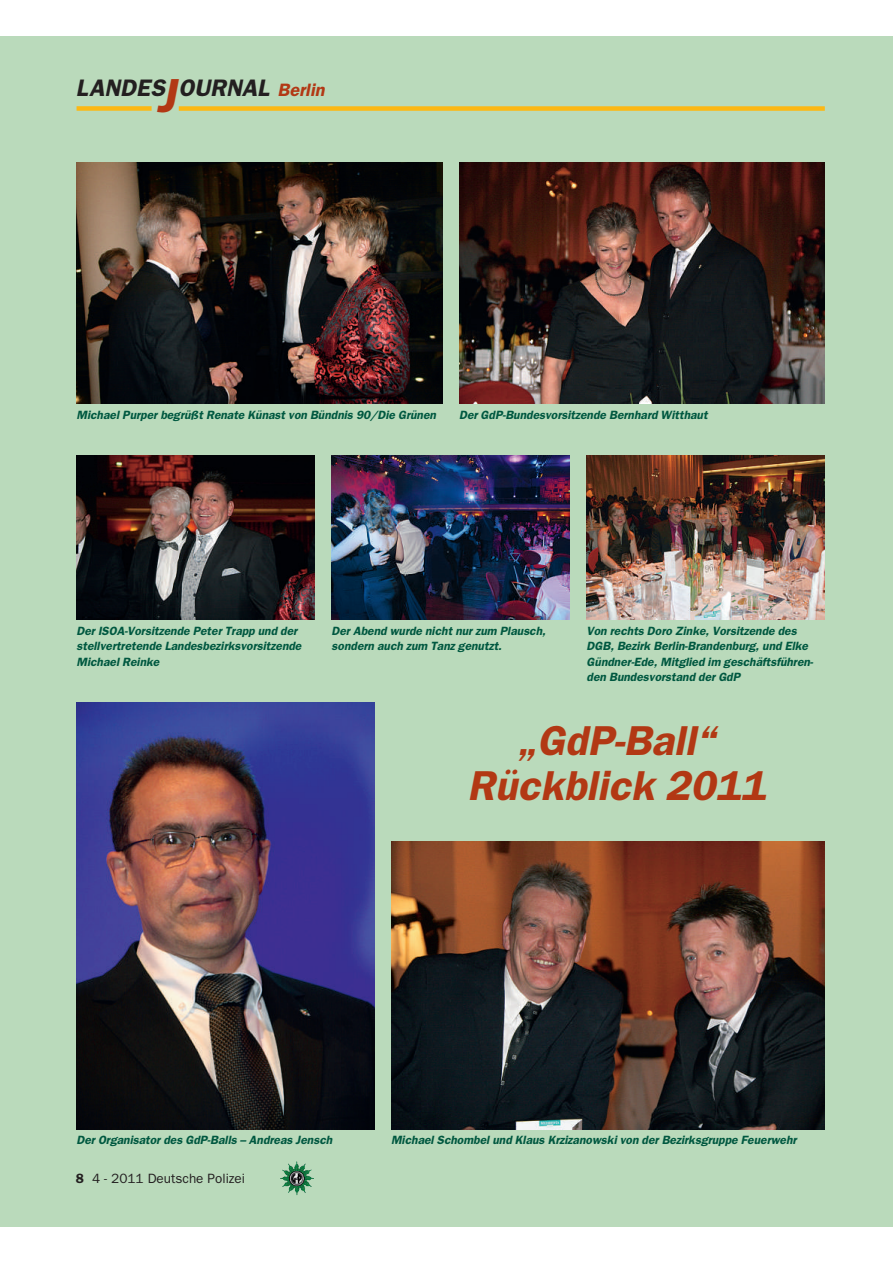
<style>
.page{position:relative;width:893px;height:1263px;background:#fff}
.page>*{position:absolute;margin:0;border:0;box-sizing:border-box;transform-origin:0 0}
.t1{font:42px/45px "Franklin Gothic Demi Oblique OV CWWPPA";color:#b23814;text-align:center}
.t2{font:24px "Franklin Gothic Demi Oblique OV CWWPPA";color:#231f20}
.t3{font:13.5px "Franklin Gothic Book OV AWWPPA";color:#231f20}
.t4{font:12px/15.5px "Franklin Gothic Demi Oblique OV CWWPPA";color:#005840}
.s1{font-size:48px;color:#b23814}
.s2{font-size:18px;color:#b23814}
.s3{font-family:"Franklin Gothic Demi OV ZVWPPA"}
</style>
<div class="page">
<div style="left:0;top:36px;width:893px;height:1190px;background:#badabb"></div>
<img style="left:282px;top:1163px;width:32px;height:32px">
<div style="left:77px;top:106px;width:75px;height:5px;background:#fcb814"></div>
<div style="left:179px;top:106px;width:646px;height:5px;background:#fcb814"></div>
<img style="left:77px;top:162px;width:365px;height:241px">
<img style="left:459px;top:162px;width:366px;height:241px">
<img style="left:77px;top:703px;width:297px;height:426px">
<img style="left:391px;top:842px;width:434px;height:287px">
<img style="left:77px;top:456px;width:238px;height:163px">
<img style="left:332px;top:456px;width:238px;height:163px">
<img style="left:587px;top:456px;width:238px;height:163px">
<h2 class="t2" style="left:76px;top:79px;width:250px">LANDES<span class="s1">J</span>OURNAL <span class="s2">Berlin</span></h2>
<p class="t4" style="left:77px;top:408px;width:361px">Michael Purper begrüßt Renate Künast von Bündnis 90/Die Grünen</p>
<p class="t4" style="left:459px;top:408px;width:250px">Der GdP-Bundesvorsitzende Bernhard Witthaut</p>
<p class="t4" style="left:77px;top:624px;width:226px">Der ISOA-Vorsitzende Peter Trapp und der stellvertretende Landesbezirksvorsitzende<br>Michael Reinke</p>
<p class="t4" style="left:332px;top:624px;width:216px">Der Abend wurde nicht nur zum Plausch, sondern auch zum Tanz genutzt.</p>
<p class="t4" style="left:587px;top:624px;width:228px">Von rechts Doro Zinke, Vorsitzende des DGB, Bezirk Berlin-Brandenburg, und Elke Gündner-Ede, Mitglied im geschäftsführen&shy;den Bundesvorstand der GdP</p>
<h1 class="t1" style="left:467px;top:721px;width:300px">„GdP-Ball“<br>Rückblick 2011</h1>
<p class="t4" style="left:77px;top:1133px;width:257px">Der Organisator des GdP-Balls – Andreas Jensch</p>
<p class="t4" style="left:391px;top:1133px;width:407px">Michael Schombel und Klaus Krzizanowski von der Bezirksgruppe Feuerwehr</p>
<p class="t3" style="left:76px;top:1173px;width:171px"><span class="s3">8</span> 4 - 2011 Deutsche Polizei</p>
</div>
